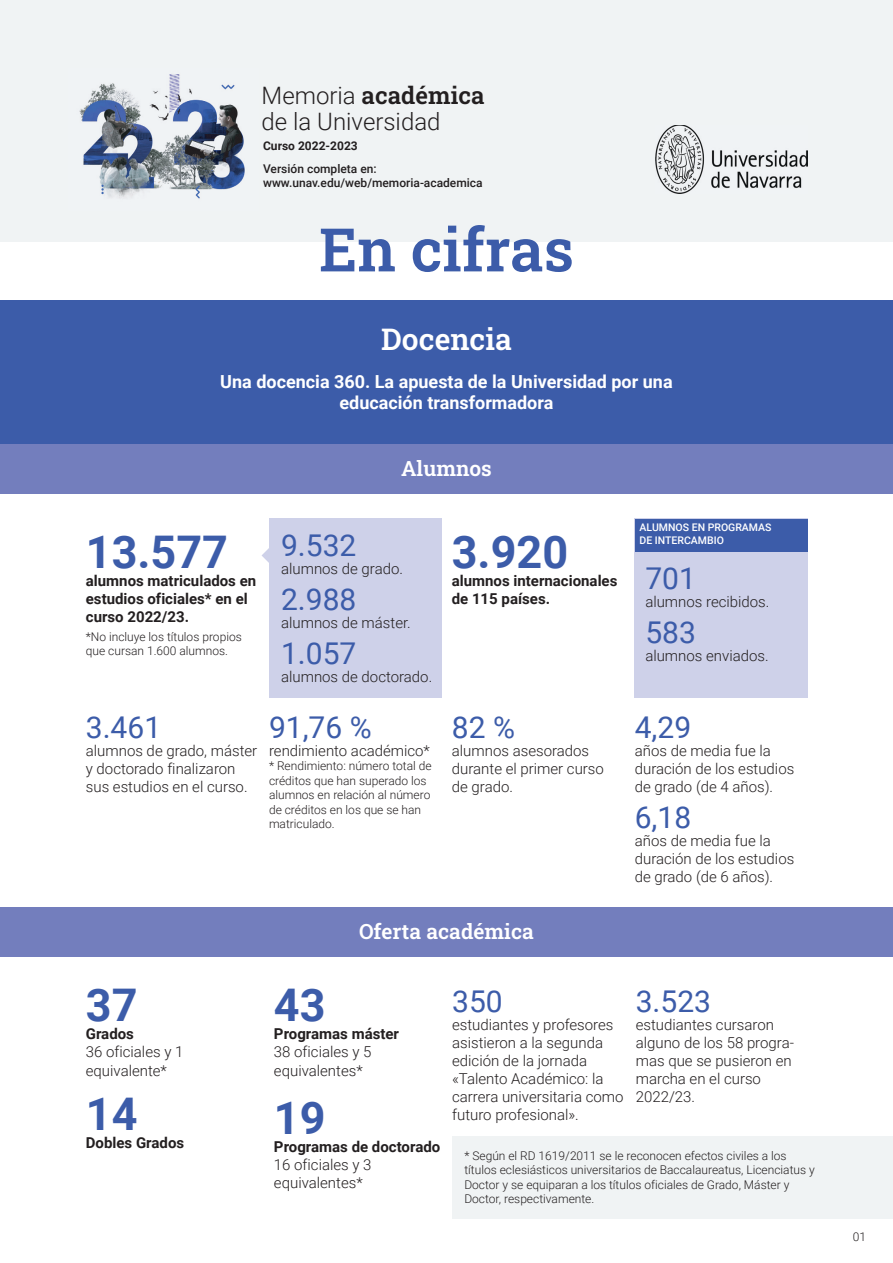
<style>
.page{position:relative;width:893px;height:1263px;background:#fff}
.page>*{position:absolute;margin:0;border:0;box-sizing:border-box;transform-origin:0 0}
.t1{font:600 60px "Roboto Slab";color:#3c5ca9}
.t2{font:700 45px "Roboto";color:#3c5ca9}
.t3{font:30px "Roboto";color:#3c5ca9}
.t4{font:600 30px "Roboto Slab";color:#fff}
.t5{font:600 24px "Roboto Slab";color:#231f20}
.t6{font:300 24px "Roboto";color:#231f20}
.t7{font:600 21px "Roboto Slab";color:#fff}
.t8{font:700 18px/21.6px "Roboto";color:#fff;text-align:center}
.t9{font:300 15px/18px "Roboto";color:#231f20}
.t10{font:700 15px/18px "Roboto";color:#231f20}
.t11{font:300 12px/14.4px "Roboto";color:#231f20}
.t12{font:500 12px/14.4px "Roboto";color:#231f20}
.t13{font:700 12px "Roboto";color:#231f20}
.t14{font:500 10.5px/12.6px "Roboto";color:#fff}
.s1{font-family:"Roboto";font-weight:300}
</style>
<div class="page">
<div style="left:0;top:300px;width:893px;height:144px;background:#3c5ca9"></div>
<div style="left:635px;top:519px;width:173px;height:179px;background:#ced1e9"></div>
<div style="left:269px;top:519px;width:172px;height:179px;background:#ced1e9"></div>
<div style="left:452px;top:1136px;width:441px;height:82px;background:#f0f3f4"></div>
<div style="left:0;top:0;width:893px;height:241px;background:#f0f3f4"></div>
<img style="left:79px;top:74px;width:166px;height:125px">
<img style="left:656px;top:125px;width:151px;height:68px">
<div style="left:0;top:444px;width:893px;height:50px;background:#737ebd"></div>
<div style="left:0;top:907px;width:893px;height:50px;background:#737ebd"></div>
<svg style="left:262px;top:548px;width:7px;height:15px"></svg>
<div style="left:635px;top:519px;width:172px;height:32px;background:#3c5ca9"></div>
<h3 class="t5" style="left:262px;top:79px;width:224px"><span class="s1">Memoria</span> académica</h3>
<h3 class="t6" style="left:262px;top:105px;width:180px">de la Universidad</h3>
<p class="t13" style="left:263px;top:137px;width:96px">Curso 2022-2023</p>
<p class="t12" style="left:263px;top:161px;width:221px">Versión completa en: www.unav.edu/web/memoria-academica</p>
<h1 class="t1" style="left:319px;top:208px;width:256px">En cifras</h1>
<h3 class="t4" style="left:381px;top:318px;width:132px">Docencia</h3>
<p class="t8" style="left:220px;top:370px;width:454px">Una docencia 360. La apuesta de la Universidad por una educación transformadora</p>
<h3 class="t7" style="left:401px;top:454px;width:92px">Alumnos</h3>
<h2 class="t2" style="left:86px;top:520px;width:144px">13.577</h2>
<p class="t10" style="left:86px;top:571px;width:172px">alumnos matriculados en estudios oficiales* en el curso 2022/23.</p>
<p class="t11" style="left:86px;top:629px;width:157px">*No incluye los títulos propios que cursan 1.600 alumnos.</p>
<h3 class="t3" style="left:281px;top:525px;width:77px">9.532</h3>
<p class="t9" style="left:281px;top:559px;width:123px">alumnos de grado.</p>
<h3 class="t3" style="left:281px;top:579px;width:77px">2.988</h3>
<p class="t9" style="left:281px;top:613px;width:131px">alumnos de máster.</p>
<h3 class="t3" style="left:281px;top:633px;width:77px">1.057</h3>
<p class="t9" style="left:281px;top:667px;width:153px">alumnos de doctorado.</p>
<h3 class="t3" style="left:86px;top:706px;width:77px">3.461</h3>
<p class="t9" style="left:86px;top:741px;width:173px">alumnos de grado, máster y doctorado finalizaron sus estudios en el curso.</p>
<h3 class="t3" style="left:269px;top:706px;width:104px">91,76 %</h3>
<p class="t9" style="left:269px;top:741px;width:162px">rendimiento académico*</p>
<p class="t11" style="left:269px;top:758px;width:164px">* Rendimiento: número total de créditos que han superado los alumnos en relación al número de créditos en los que se han matriculado.</p>
<h2 class="t2" style="left:452px;top:520px;width:118px">3.920</h2>
<p class="t10" style="left:452px;top:571px;width:167px">alumnos internacionales de 115 países.</p>
<h3 class="t3" style="left:452px;top:706px;width:65px">82 %</h3>
<p class="t9" style="left:452px;top:741px;width:154px">alumnos asesorados durante el primer curso de grado.</p>
<h3 class="t7" style="left:359px;top:917px;width:176px">Oferta académica</h3>
<p class="t14" style="left:639px;top:521px;width:134px">ALUMNOS EN PROGRAMAS<br>DE INTERCAMBIO</p>
<h3 class="t3" style="left:645px;top:557px;width:52px">701</h3>
<p class="t9" style="left:645px;top:592px;width:126px">alumnos recibidos.</p>
<h3 class="t3" style="left:645px;top:611px;width:52px">583</h3>
<p class="t9" style="left:645px;top:646px;width:125px">alumnos enviados.</p>
<h3 class="t3" style="left:635px;top:706px;width:58px">4,29</h3>
<p class="t9" style="left:635px;top:741px;width:161px">años de media fue la duración de los estudios de grado (de 4 años).</p>
<h3 class="t3" style="left:635px;top:796px;width:58px">6,18</h3>
<p class="t9" style="left:635px;top:831px;width:161px">años de media fue la duración de los estudios de grado (de 6 años).</p>
<h2 class="t2" style="left:86px;top:974px;width:53px">37</h2>
<p class="t10" style="left:86px;top:1024px;width:50px">Grados</p>
<p class="t9" style="left:86px;top:1042px;width:99px">36 oficiales y 1 equivalente*</p>
<h2 class="t2" style="left:86px;top:1082px;width:53px">14</h2>
<p class="t10" style="left:86px;top:1132px;width:100px">Dobles Grados</p>
<h2 class="t2" style="left:274px;top:974px;width:53px">43</h2>
<p class="t10" style="left:274px;top:1024px;width:127px">Programas máster</p>
<p class="t9" style="left:274px;top:1042px;width:99px">38 oficiales y 5 equivalentes*</p>
<h2 class="t2" style="left:274px;top:1086px;width:53px">19</h2>
<p class="t10" style="left:274px;top:1137px;width:168px">Programas de doctorado</p>
<p class="t9" style="left:274px;top:1155px;width:99px">16 oficiales y 3 equivalentes*</p>
<h3 class="t3" style="left:452px;top:981px;width:52px">350</h3>
<p class="t9" style="left:452px;top:1015px;width:173px">estudiantes y profesores asistieron a la segunda edición de la jornada «Talento Académico: la carrera universitaria como futuro profesional».</p>
<h3 class="t3" style="left:636px;top:981px;width:77px">3.523</h3>
<p class="t9" style="left:636px;top:1015px;width:160px">estudiantes cursaron alguno de los 58 progra&shy;mas que se pusieron en marcha en el curso<br>2022/23.</p>
<p class="t11" style="left:464px;top:1148px;width:352px">* Según el RD 1619/2011 se le reconocen efectos civiles a los títulos eclesiásticos universitarios de Baccalaureatus, Licenciatus y Doctor y se equiparan a los títulos oficiales de Grado, Máster y Doctor, respectivamente.</p>
<p class="t11" style="left:853px;top:1229px;width:15px">01</p>
</div>
